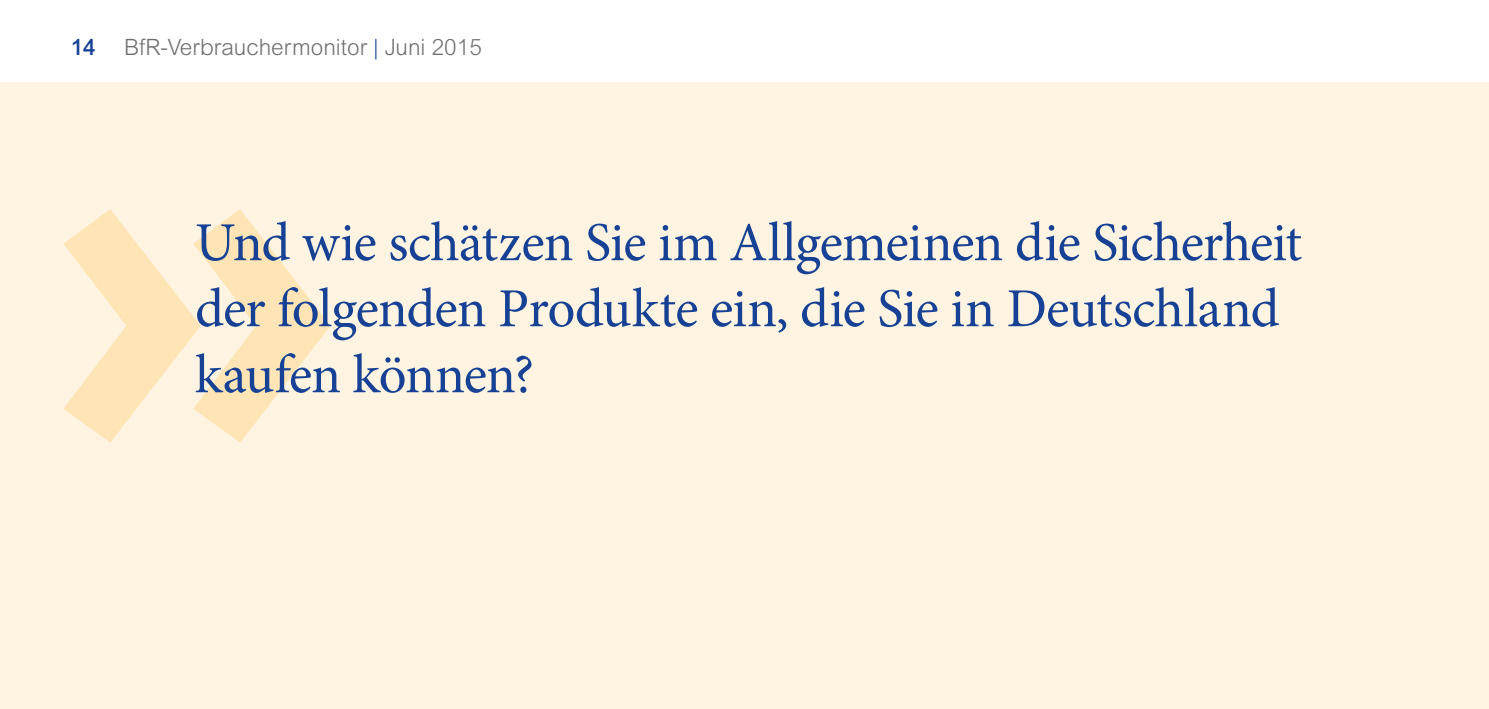
<style>
.page{position:relative;width:1489px;height:709px;background:#fff}
.page>*{position:absolute;margin:0;border:0;box-sizing:border-box;transform-origin:0 0}
.t1{font:900 375px "Meta OT";color:#ffe5b5}
.t2{font:55px/66px "Minion Pro";letter-spacing:-.02em;color:#164194}
.t3{font:300 22.5px "Arial MT Pro";color:#706f6f}
.t4{font:500 22.5px "Arial MT Pro";color:#164194}
.s1{color:#164194}
</style>
<div class="page">
<div style="left:0;top:82px;width:1488px;height:627px;background:#fff4e1"></div>
<p class="t4" style="left:71px;top:34px;width:26px">14</p>
<p class="t3" style="left:124px;top:33px;width:359px">BfR-Verbrauchermonitor <span class="s1">|</span> Juni 2015</p>
<h1 class="t1" style="left:46px;top:80px;width:302px">&gt;&gt;</h1>
<p class="t2" style="left:195px;top:210px;width:1108px">Und wie schätzen Sie im Allgemeinen die Sicherheit der folgenden Produkte ein, die Sie in Deutschland kaufen können?</p>
</div>
